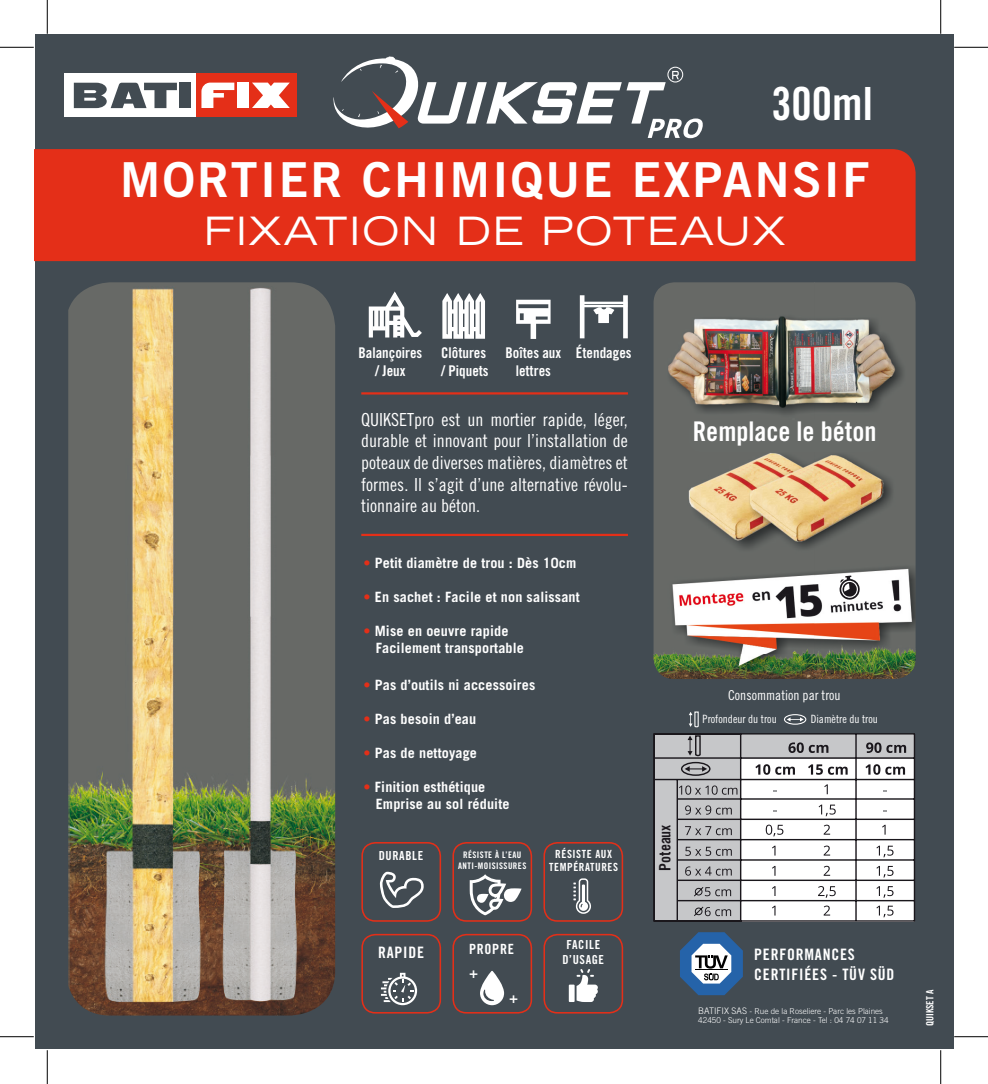
<style>
.page{position:relative;width:988px;height:1084px;background:#fff}
.page>*{position:absolute;margin:0;border:0;box-sizing:border-box;transform-origin:0 0}
.t1{font:48.15px "Trade Gothic LT Std Bd 2";letter-spacing:.05em;color:#fff}
.t2{font:45.68px "Trade Gothic LT Std Bd Cn 20";color:#fff}
.t3{font:expanded 38.93px "Trade Gothic LT Std";letter-spacing:.05em;color:#fff}
.t4{font:27px "Trade Gothic LT Std Bd Cn 20";color:#fff}
.t5{font:18px/21.6px "Trade Gothic LT Std Cn 18";color:#fff;text-align:justify}
.t6{font:15.75px "Trade Gothic LT Std Bd Cn 20";letter-spacing:.05em;color:#fff}
.t7{font:15.75px "Trade Gothic LT Std Bd Cn 20";color:#1a171c}
.t8{font:15.08px "Trade Gothic LT Std Bd Cn 20";color:#fff}
.t9{font:14.85px "Trade Gothic LT Std Bd Cn 20";color:#fff}
.t10{font:700 14.17px "Trade Gothic LT Std";letter-spacing:.01em;color:#fff}
.t11{font:13.95px "Trade Gothic LT Std Bd Cn 20";letter-spacing:.05em;color:#fff}
.t12{font:13.72px "Trade Gothic LT Std Cn 18";color:#fff}
.t13{font:12.38px "Trade Gothic LT Std Bd Cn 20";letter-spacing:.05em;color:#fff}
.t14{font:11.47px "Trade Gothic LT Std Cn 18";color:#fff}
.t15{font:11.25px/13.5px "Trade Gothic LT Std Bd Cn 20";letter-spacing:.05em;color:#fff;text-align:center}
.t16{font:9.9px "Trade Gothic LT Std Bd Cn 20";color:#fff}
.t17{font:9px "Trade Gothic LT Std Bd Cn 20";letter-spacing:.05em;color:#fff}
.t18{font:300 8.1px "Trade Gothic LT Std";color:#fff}
.s1{color:#e42f18}
.s2{font-size:9px}
</style>
<div class="page">
<div style="left:34px;top:34px;width:919px;height:1015px;background:#424b52"></div>
<div style="left:34px;top:149px;width:881px;height:112px;background:#e42f18"></div>
<div style="left:64px;top:73px;width:133px;height:44px;background:#fff"></div>
<div style="left:195px;top:73px;width:101px;height:44px;background:#e42f18"></div>
<div style="left:179px;top:83px;width:12px;height:25px;background:#424b52"></div>
<div style="left:236px;top:83px;width:12px;height:25px;background:#fff"></div>
<svg style="left:74px;top:83px;width:103px;height:25px"></svg>
<svg style="left:201px;top:83px;width:33px;height:25px"></svg>
<svg style="left:252px;top:83px;width:38px;height:25px"></svg>
<div style="left:783px;top:714px;width:23px;height:10px;border:1px solid #fff;border-radius:50%"></div>
<svg style="left:786px;top:717px;width:17px;height:4px"></svg>
<svg style="left:688px;top:711px;width:11px;height:16px"></svg>
<svg style="left:653px;top:733px;width:263px;height:189px;background:#cfcfd0"></svg>
<svg style="left:679px;top:785px;width:58px;height:9px"></svg>
<svg style="left:685px;top:805px;width:46px;height:9px"></svg>
<svg style="left:685px;top:825px;width:46px;height:10px"></svg>
<svg style="left:685px;top:846px;width:46px;height:9px"></svg>
<svg style="left:685px;top:866px;width:46px;height:9px"></svg>
<svg style="left:755px;top:764px;width:40px;height:10px"></svg>
<svg style="left:765px;top:824px;width:18px;height:12px"></svg>
<svg style="left:772px;top:845px;width:3px;height:10px"></svg>
<svg style="left:772px;top:865px;width:3px;height:10px"></svg>
<svg style="left:772px;top:885px;width:3px;height:10px"></svg>
<svg style="left:772px;top:905px;width:3px;height:10px"></svg>
<svg style="left:865px;top:764px;width:40px;height:10px"></svg>
<svg style="left:882px;top:824px;width:3px;height:10px"></svg>
<svg style="left:876px;top:845px;width:17px;height:12px"></svg>
<svg style="left:876px;top:865px;width:17px;height:12px"></svg>
<svg style="left:876px;top:885px;width:17px;height:12px"></svg>
<svg style="left:876px;top:905px;width:17px;height:12px"></svg>
<svg style="left:808px;top:764px;width:39px;height:10px"></svg>
<svg style="left:824px;top:784px;width:3px;height:10px"></svg>
<svg style="left:818px;top:804px;width:17px;height:12px"></svg>
<svg style="left:823px;top:824px;width:7px;height:10px"></svg>
<svg style="left:823px;top:845px;width:7px;height:10px"></svg>
<svg style="left:823px;top:865px;width:7px;height:10px"></svg>
<svg style="left:818px;top:885px;width:17px;height:12px"></svg>
<svg style="left:823px;top:905px;width:7px;height:10px"></svg>
<svg style="left:788px;top:742px;width:40px;height:10px"></svg>
<svg style="left:866px;top:742px;width:40px;height:10px"></svg>
<svg style="left:693px;top:886px;width:38px;height:30px"></svg>
<div style="left:681px;top:761px;width:29px;height:14px;border:1px solid #1a171c;border-radius:50%"></div>
<svg style="left:684px;top:766px;width:23px;height:5px"></svg>
<svg style="left:687px;top:734px;width:14px;height:21px"></svg>
<img style="left:68px;top:282px;width:267px;height:733px">
<img style="left:653px;top:282px;width:262px;height:396px">
<div style="left:688px;top:419px;width:192px;height:33px;background:#676a67;border-radius:14px"></div>
<svg style="left:839px;top:575px;width:21px;height:25px"></svg>
<div style="left:543px;top:841px;width:80px;height:80px;border:2px solid #e42f18;border-radius:13px"></div>
<div style="left:543px;top:933px;width:80px;height:80px;border:2px solid #e42f18;border-radius:13px"></div>
<div style="left:452px;top:841px;width:80px;height:80px;border:2px solid #e42f18;border-radius:13px"></div>
<div style="left:452px;top:933px;width:80px;height:80px;border:2px solid #e42f18;border-radius:13px"></div>
<div style="left:361px;top:841px;width:80px;height:80px;border:2px solid #e42f18;border-radius:13px"></div>
<div style="left:361px;top:933px;width:80px;height:80px;border:2px solid #e42f18;border-radius:13px"></div>
<svg style="left:480px;top:971px;width:24px;height:33px"></svg>
<svg style="left:380px;top:871px;width:43px;height:36px"></svg>
<svg style="left:381px;top:972px;width:36px;height:32px"></svg>
<svg style="left:469px;top:874px;width:52px;height:41px"></svg>
<svg style="left:573px;top:878px;width:18px;height:35px"></svg>
<div style="left:568px;top:984px;width:6px;height:17px;background:#fff"></div>
<svg style="left:576px;top:969px;width:22px;height:32px"></svg>
<hr style="left:361px;top:533px;width:267px;height:3px;background:#e42f18">
<hr style="left:361px;top:392px;width:267px;height:2px;background:#e42f18">
<svg style="left:442px;top:293px;width:43px;height:46px;background:#d1d3d5"></svg>
<svg style="left:368px;top:291px;width:54px;height:47px"></svg>
<svg style="left:395px;top:331px;width:8px;height:5px"></svg>
<svg style="left:374px;top:308px;width:4px;height:18px"></svg>
<svg style="left:379px;top:308px;width:5px;height:18px"></svg>
<div style="left:372px;top:326px;width:14px;height:4px;background:#fff;border:2px solid #fff"></div>
<svg style="left:593px;top:307px;width:21px;height:16px"></svg>
<svg style="left:623px;top:295px;width:4px;height:43px"></svg>
<svg style="left:579px;top:295px;width:5px;height:43px"></svg>
<div style="left:580px;top:301px;width:47px;height:6px;border:2px solid #fff"></div>
<svg style="left:516px;top:299px;width:34px;height:25px"></svg>
<div style="left:530px;top:321px;width:6px;height:18px;background:#fff;border:2px solid #fff"></div>
<svg style="left:680px;top:932px;width:62px;height:62px"></svg>
<svg style="left:333px;top:56px;width:370px;height:83px"></svg>
<hr style="left:0;top:47px;width:34px;height:1px;background:#000">
<hr style="left:954px;top:47px;width:33px;height:1px;background:#000">
<hr style="left:0;top:1035px;width:34px;height:1px;background:#000">
<hr style="left:954px;top:1035px;width:33px;height:1px;background:#000">
<hr style="left:47px;top:0;width:1px;height:34px;background:#000">
<hr style="left:47px;top:1049px;width:1px;height:34px;background:#000">
<hr style="left:940px;top:0;width:1px;height:34px;background:#000">
<hr style="left:940px;top:1049px;width:1px;height:34px;background:#000">
<p class="t2" style="left:771px;top:76px;width:103px">300ml</p>
<p class="t1" style="left:120px;top:150px;width:750px">MORTIER CHIMIQUE EXPANSIF</p>
<p class="t3" style="left:204px;top:205px;width:583px">FIXATION DE POTEAUX</p>
<p class="t9" style="left:358px;top:343px;width:65px">Balançoires</p>
<p class="t9" style="left:375px;top:361px;width:32px">/ Jeux</p>
<p class="t9" style="left:441px;top:343px;width:47px">Clôtures</p>
<p class="t9" style="left:441px;top:361px;width:49px">/ Piquets</p>
<p class="t9" style="left:505px;top:343px;width:57px">Boîtes aux</p>
<p class="t9" style="left:576px;top:343px;width:57px">Étendages</p>
<p class="t9" style="left:515px;top:361px;width:37px">lettres</p>
<p class="t5" style="left:361px;top:408px;width:268px">QUIKSETpro est un mortier rapide, léger, durable et innovant pour l’installation de poteaux de diverses matières, diamètres et formes. Il s’agit d’une alternative révolu&shy;tionnaire au béton.</p>
<p class="t10" style="left:363px;top:553px;width:214px"><span class="s1">•</span> Petit diamètre de trou : Dès 10cm</p>
<p class="t10" style="left:363px;top:587px;width:218px"><span class="s1">•</span> En sachet : Facile et non salissant</p>
<p class="t10" style="left:363px;top:621px;width:146px"><span class="s1">•</span> Mise en oeuvre rapide</p>
<p class="t10" style="left:376px;top:638px;width:150px">Facilement transportable</p>
<p class="t10" style="left:363px;top:676px;width:173px"><span class="s1">•</span> Pas d’outils ni accessoires</p>
<p class="t10" style="left:363px;top:710px;width:114px"><span class="s1">•</span> Pas besoin d’eau</p>
<p class="t10" style="left:363px;top:744px;width:115px"><span class="s1">•</span> Pas de nettoyage</p>
<p class="t10" style="left:363px;top:778px;width:123px"><span class="s1">•</span> Finition esthétique</p>
<p class="t10" style="left:376px;top:795px;width:135px">Emprise au sol réduite</p>
<p class="t13" style="left:379px;top:848px;width:46px">DURABLE</p>
<p class="t17" style="left:463px;top:848px;width:60px">RÉSISTE À L’EAU</p>
<p class="t17" style="left:458px;top:859px;width:70px">ANTI-MOISISSURES</p>
<p class="t15" style="left:549px;top:846px;width:70px">RÉSISTE AUX<br>TEMPÉRATURES</p>
<p class="t6" style="left:378px;top:942px;width:47px">RAPIDE</p>
<p class="t11" style="left:469px;top:939px;width:46px">PROPRE</p>
<p class="t13" style="left:566px;top:937px;width:35px">FACILE</p>
<p class="t13" style="left:562px;top:951px;width:43px">D’USAGE</p>
<p class="t8" style="left:469px;top:963px;width:11px">+</p>
<p class="t8" style="left:509px;top:988px;width:11px">+</p>
<p class="t4" style="left:692px;top:415px;width:185px">Remplace le béton</p>
<p class="t12" style="left:728px;top:687px;width:114px">Consommation par trou</p>
<p class="t14" style="left:702px;top:711px;width:76px">Profondeur du trou</p>
<p class="t14" style="left:810px;top:711px;width:69px">Diamètre du trou</p>
<p class="t7" style="left:655px;top:870px;width:48px;rotate:-90deg">Poteaux</p>
<p class="t6" style="left:754px;top:944px;width:102px">PERFORMANCES</p>
<p class="t6" style="left:754px;top:964px;width:142px">CERTIFIÉES - TÜV SÜD</p>
<p class="t18" style="left:698px;top:1005px;width:186px"><span class="s2">BATIFIX SAS</span> - Rue de la Roseliere - Parc les Plaines</p>
<p class="t18" style="left:698px;top:1015px;width:192px">42450 - Sury Le Comtal - France - Tel : 04 74 07 11 34</p>
<p class="t16" style="left:923px;top:1025px;width:38px;rotate:-90deg">QUIKSET A</p>
</div>
